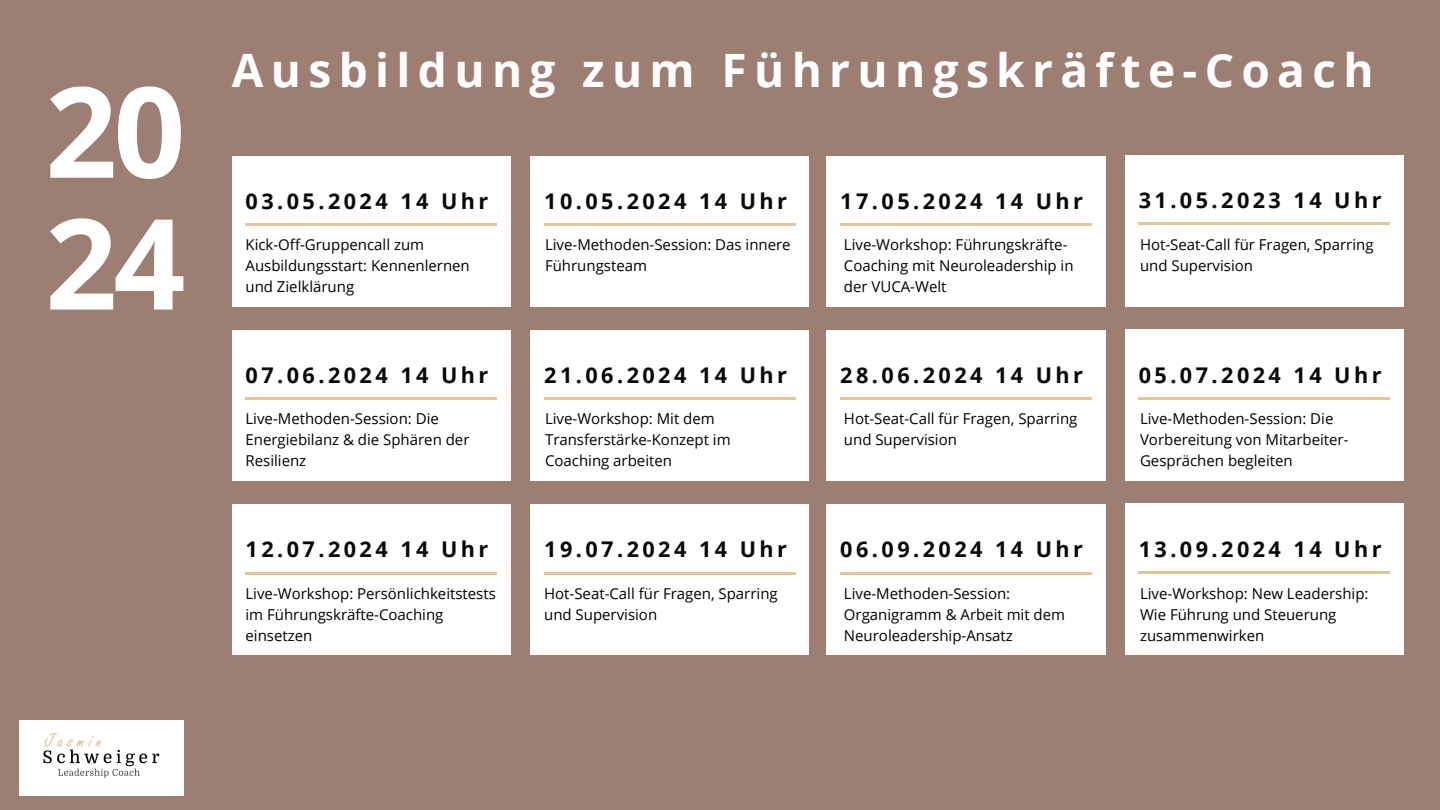
<style>
.page{position:relative;width:1440px;height:810px;background:#9c7e73}
.page>*{position:absolute;margin:0;border:0;box-sizing:border-box;transform-origin:0 0}
.t1{font:700 126px/131.9px "Open Sans";color:#fff}
.t2{font:700 46px "Open Sans";letter-spacing:.16em;color:#fff}
.t3{font:700 21.6px "Open Sans";letter-spacing:.16em;color:#080808}
.t4{font:15px/21px "Open Sans";color:#000}
</style>
<div class="page">
<img style="left:20px;top:720px;width:164px;height:75px">
<div style="left:232px;top:156px;width:279px;height:151px;background:#fff"></div>
<div style="left:530px;top:156px;width:279px;height:151px;background:#fff"></div>
<hr style="left:544px;top:224px;width:251px;height:2px;background:#e1c699">
<div style="left:827px;top:156px;width:279px;height:151px;background:#fff"></div>
<hr style="left:840px;top:224px;width:252px;height:2px;background:#e1c699">
<div style="left:1125px;top:155px;width:279px;height:151px;background:#fff"></div>
<hr style="left:1139px;top:223px;width:251px;height:2px;background:#e1c699">
<hr style="left:246px;top:224px;width:251px;height:2px;background:#e1c699">
<div style="left:232px;top:330px;width:279px;height:151px;background:#fff"></div>
<div style="left:530px;top:330px;width:279px;height:151px;background:#fff"></div>
<hr style="left:544px;top:398px;width:251px;height:2px;background:#e1c699">
<div style="left:827px;top:330px;width:279px;height:151px;background:#fff"></div>
<hr style="left:840px;top:398px;width:252px;height:2px;background:#e1c699">
<div style="left:1125px;top:329px;width:279px;height:152px;background:#fff"></div>
<hr style="left:1139px;top:397px;width:251px;height:2px;background:#e1c699">
<hr style="left:246px;top:398px;width:251px;height:2px;background:#e1c699">
<div style="left:232px;top:504px;width:279px;height:151px;background:#fff"></div>
<div style="left:530px;top:504px;width:279px;height:151px;background:#fff"></div>
<hr style="left:544px;top:572px;width:251px;height:2px;background:#e1c699">
<div style="left:827px;top:504px;width:279px;height:151px;background:#fff"></div>
<hr style="left:840px;top:572px;width:252px;height:2px;background:#e1c699">
<div style="left:1125px;top:503px;width:279px;height:152px;background:#fff"></div>
<hr style="left:1139px;top:571px;width:251px;height:2px;background:#e1c699">
<hr style="left:246px;top:572px;width:251px;height:2px;background:#e1c699">
<p class="t1" style="left:45px;top:63px;width:141px">20<br>24</p>
<p class="t2" style="left:232px;top:38px;width:1143px">Ausbildung zum Führungskräfte-Coach</p>
<p class="t3" style="left:246px;top:186px;width:244px">03.05.2024 14 Uhr</p>
<p class="t4" style="left:246px;top:234px;width:226px">Kick-Off-Gruppencall zum<br>Ausbildungsstart: Kennenlernen und Zielklärung</p>
<p class="t3" style="left:246px;top:360px;width:244px">07.06.2024 14 Uhr</p>
<p class="t4" style="left:246px;top:408px;width:225px">Live-Methoden-Session: Die<br>Energiebilanz &amp; die Sphären der<br>Resilienz</p>
<p class="t3" style="left:246px;top:534px;width:244px">12.07.2024 14 Uhr</p>
<p class="t4" style="left:246px;top:582px;width:252px">Live-Workshop: Persönlichkeitstests im Führungskräfte-Coaching einsetzen</p>
<p class="t3" style="left:544px;top:186px;width:244px">10.05.2024 14 Uhr</p>
<p class="t4" style="left:545px;top:234px;width:247px">Live-Methoden-Session: Das innere<br>Führungsteam</p>
<p class="t3" style="left:544px;top:360px;width:244px">21.06.2024 14 Uhr</p>
<p class="t4" style="left:545px;top:408px;width:187px">Live-Workshop: Mit dem<br>Transferstärke-Konzept im<br>Coaching arbeiten</p>
<p class="t3" style="left:840px;top:186px;width:244px">17.05.2024 14 Uhr</p>
<p class="t4" style="left:844px;top:234px;width:231px">Live-Workshop: Führungskräfte-<br>Coaching mit Neuroleadership in der VUCA-Welt</p>
<p class="t3" style="left:840px;top:360px;width:244px">28.06.2024 14 Uhr</p>
<p class="t4" style="left:844px;top:408px;width:235px">Hot-Seat-Call für Fragen, Sparring und Supervision</p>
<p class="t3" style="left:544px;top:534px;width:244px">19.07.2024 14 Uhr</p>
<p class="t3" style="left:840px;top:534px;width:244px">06.09.2024 14 Uhr</p>
<p class="t4" style="left:844px;top:582px;width:223px">Live-Methoden-Session:<br>Organigramm &amp; Arbeit mit dem<br>Neuroleadership-Ansatz</p>
<p class="t4" style="left:544px;top:582px;width:235px">Hot-Seat-Call für Fragen, Sparring und Supervision</p>
<p class="t3" style="left:1139px;top:185px;width:244px">31.05.2023 14 Uhr</p>
<p class="t4" style="left:1140px;top:234px;width:235px">Hot-Seat-Call für Fragen, Sparring und Supervision</p>
<p class="t3" style="left:1139px;top:360px;width:244px">05.07.2024 14 Uhr</p>
<p class="t4" style="left:1140px;top:408px;width:210px">Live-Methoden-Session: Die<br>Vorbereitung von Mitarbeiter-<br>Gesprächen begleiten</p>
<p class="t3" style="left:1139px;top:534px;width:244px">13.09.2024 14 Uhr</p>
<p class="t4" style="left:1140px;top:582px;width:230px">Live-Workshop: New Leadership:<br>Wie Führung und Steuerung zusammenwirken</p>
</div>
